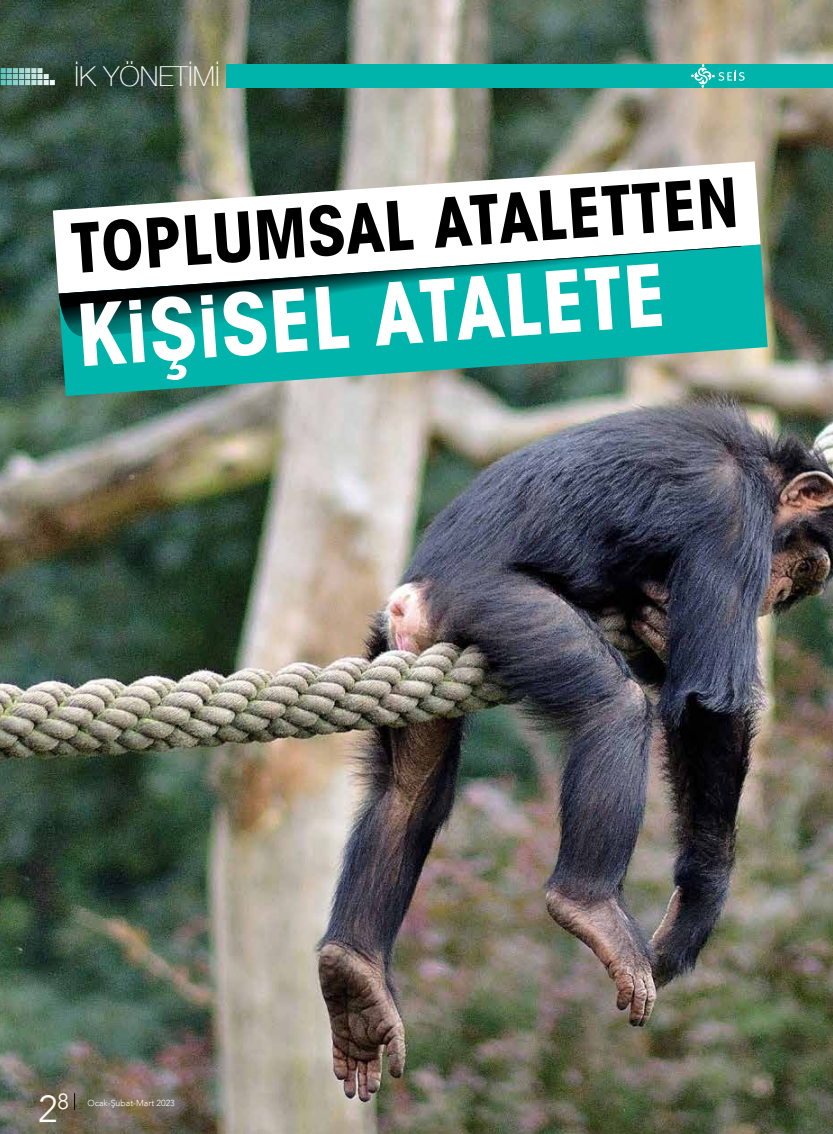
<style>
.page{position:relative;width:833px;height:1134px;background:#fff}
.page>*{position:absolute;margin:0;border:0;box-sizing:border-box;transform-origin:0 0}
.t1{font:86.25px "Avant Garde Cond Bold Tr";color:#fff}
.t2{font:68.75px "Avant Garde Cond Bold Tr";color:#000}
.t3{font:300 37.5px "Avenir";color:#fff}
.t4{font:100 27.5px "Helvetica Neue";color:#fff}
.t5{font:300 8.75px "Avenir";color:#fff}
</style>
<div class="page">
<img style="left:0;top:0;width:833px;height:1134px">
<svg style="left:74px;top:1093px;width:1px;height:17px"></svg>
<svg style="left:1px;top:68px;width:54px;height:17px"></svg>
<div style="left:226px;top:64px;width:607px;height:24px;background:#00b4ab"></div>
<svg style="left:691px;top:64px;width:54px;height:24px"></svg>
<svg style="left:53px;top:161px;width:707px;height:133px"></svg>
<svg style="left:59px;top:244px;width:708px;height:152px;background:#41aa9f"></svg>
<svg style="left:59px;top:294px;width:682px;height:44px;background:#009e96"></svg>
<svg style="left:59px;top:246px;width:682px;height:48px"></svg>
<h3 class="t4" style="left:74px;top:55px;width:147px">İK YÖNETİMİ</h3>
<h2 class="t2" style="left:68px;top:205px;width:670px;rotate:-4deg">TOPLUMSAL ATALETTEN</h2>
<h1 class="t1" style="left:73px;top:280px;width:592px;rotate:-4deg">KiŞiSEL ATALETE</h1>
<h3 class="t3" style="left:38px;top:1086px;width:32px">2<sup>8</sup></h3>
<p class="t5" style="left:88px;top:1097px;width:89px">Ocak-Şubat-Mart 2023</p>
</div>
